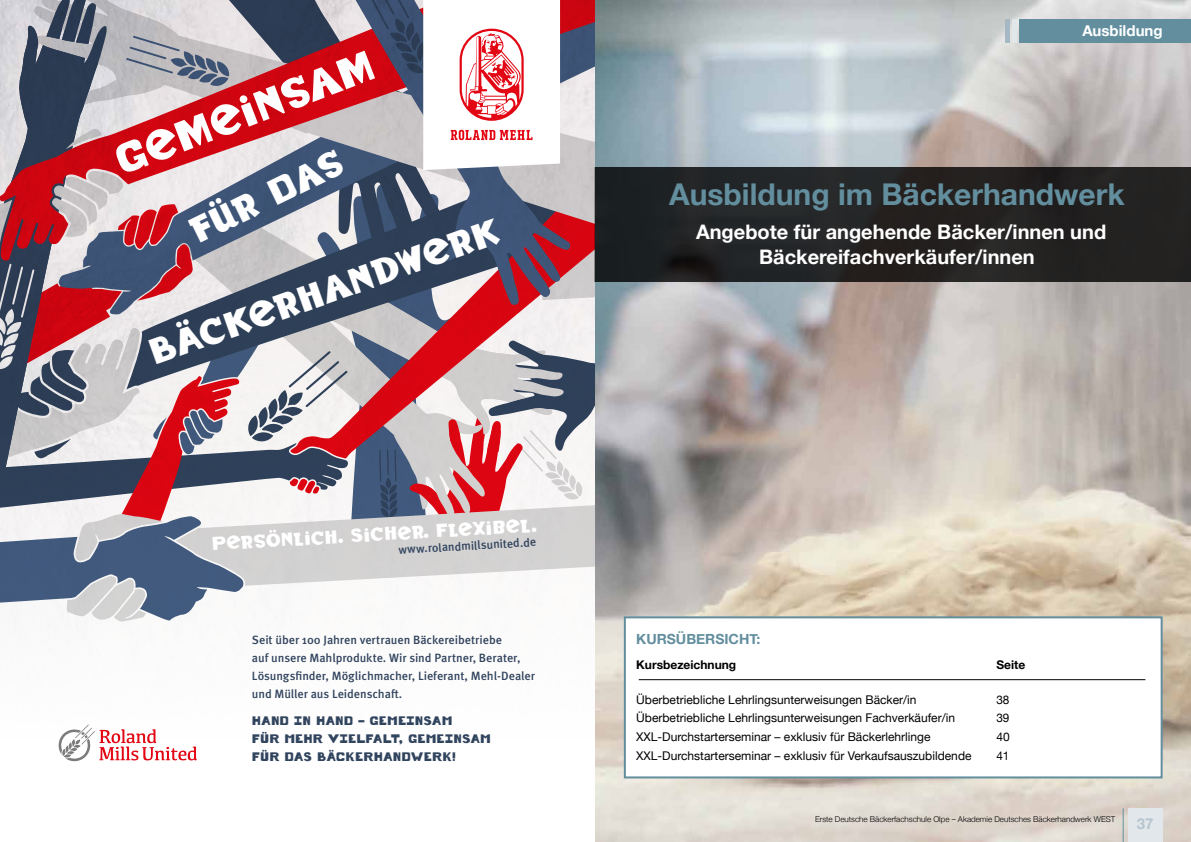
<style>
.page{position:relative;width:1191px;height:842px;background:#fff}
.page>*{position:absolute;margin:0;border:0;box-sizing:border-box;transform-origin:0 0}
.t1{font:41px "Bad Typ";color:#fff}
.t2{font:35px "Bad Typ";color:#fff}
.t3{font:700 30px "Helvetica Neue";color:#628e9e}
.t4{font:700 20px/25px "Helvetica Neue";color:#fff;text-align:center}
.t5{font:18px "Bad Typ";color:#fff}
.t6{font:700 15px "Helvetica Neue";color:#fff}
.t7{font:700 15px "Helvetica Neue";color:#b6c4cd}
.t8{font:700 14px "Helvetica Neue";color:#628e9e}
.t9{font:12px "Helvetica Neue";color:#000}
.t10{font:500 12px/18px "Meta OT";letter-spacing:-.005em;color:#31445e}
.t11{font:12px/18px "Bad Typ";letter-spacing:.02em;color:#31445e}
.t12{font:700 12px "Helvetica Neue";color:#000}
.t13{font:300 8px "Helvetica Neue";color:#000}
</style>
<div class="page">
<img style="left:88px;top:0;width:1103px;height:842px">
<div style="left:1019px;top:20px;width:172px;height:23px;background:#628e9e"></div>
<div style="left:1012px;top:20px;width:5px;height:23px;background:#e2e7eb"></div>
<div style="left:1005px;top:20px;width:5px;height:23px;background:#a6b8c4"></div>
<div style="left:624px;top:616px;width:538px;height:162px;background:#fff;border:2px solid #628e9e"></div>
<hr style="left:639px;top:679px;width:506px;height:1px;background:#000">
<div style="left:1128px;top:808px;width:34px;height:34px;background:#e2e7eb"></div>
<hr style="left:1122px;top:808px;width:1px;height:34px;background:#628e9e">
<div style="left:595px;top:167px;width:596px;height:115px;background:#232222"></div>
<svg style="left:348px;top:332px;width:247px;height:162px"></svg>
<svg style="left:348px;top:261px;width:247px;height:71px"></svg>
<svg style="left:379px;top:449px;width:18px;height:49px"></svg>
<svg style="left:88px;top:498px;width:507px;height:124px;fill:#d4d3d2"></svg>
<svg style="left:0;top:0;width:595px;height:261px;background:#a5818b"></svg>
<svg style="left:0;top:127px;width:348px;height:494px"></svg>
<svg style="left:336px;top:0;width:235px;height:306px;background:#766477"></svg>
<svg style="left:365px;top:0;width:195px;height:170px"></svg>
<svg style="left:58px;top:725px;width:139px;height:38px"></svg>
<h1 class="t1" style="left:107px;top:138px;width:276px;rotate:-21deg">Gemeinsam</h1>
<h2 class="t2" style="left:182px;top:213px;width:167px;rotate:-26deg">für Das</h2>
<h2 class="t2" style="left:143px;top:331px;width:371px;rotate:-19deg">Bäckerhandwerk</h2>
<h3 class="t5" style="left:211px;top:532px;width:326px;rotate:-3deg">Persönlich. Sicher. Flexibel.</h3>
<p class="t10" style="left:398px;top:540px;width:139px;rotate:-3deg">www.rolandmillsunited.de</p>
<p class="t10" style="left:252px;top:631px;width:284px">Seit über 100 Jahren vertrauen Bäckereibetriebe<br>auf unsere Mahlprodukte. Wir sind Partner, Berater, Lösungsfinder, Möglichmacher, Lieferant, Mehl-Dealer und Müller aus Leidenschaft.</p>
<p class="t11" style="left:252px;top:711px;width:241px">HAND IN HAND – GEMEINSAM<br>FÜR MEHR VIELFALT, GEMEINSAM<br>FÜR DAS BÄCKERHANDWERK!</p>
<p class="t6" style="left:1082px;top:19px;width:82px">Ausbildung</p>
<h3 class="t3" style="left:669px;top:170px;width:457px">Ausbildung im Bäckerhandwerk</h3>
<h3 class="t4" style="left:696px;top:219px;width:412px">Angebote für angehende Bäcker/innen und<br>Bäckereifachverkäufer/innen</h3>
<p class="t8" style="left:636px;top:628px;width:125px">KURSÜBERSICHT:</p>
<p class="t12" style="left:636px;top:655px;width:102px">Kursbezeichnung</p>
<p class="t12" style="left:996px;top:655px;width:30px">Seite</p>
<p class="t9" style="left:636px;top:691px;width:282px">Überbetriebliche Lehrlingsunterweisungen Bäcker/in</p>
<p class="t9" style="left:996px;top:691px;width:14px">38</p>
<p class="t9" style="left:636px;top:709px;width:320px">Überbetriebliche Lehrlingsunterweisungen Fachverkäufer/in</p>
<p class="t9" style="left:996px;top:709px;width:14px">39</p>
<p class="t9" style="left:636px;top:728px;width:296px">XXL-Durchstarterseminar – exklusiv für Bäckerlehrlinge</p>
<p class="t9" style="left:996px;top:728px;width:15px">40</p>
<p class="t9" style="left:636px;top:747px;width:337px">XXL-Durchstarterseminar – exklusiv für Verkaufsauszubildende</p>
<p class="t9" style="left:996px;top:747px;width:14px">41</p>
<p class="t13" style="left:815px;top:812px;width:302px">Erste Deutsche Bäckerfachschule Olpe – Akademie Deutsches Bäckerhandwerk WEST</p>
<p class="t7" style="left:1136px;top:812px;width:18px">37</p>
</div>
